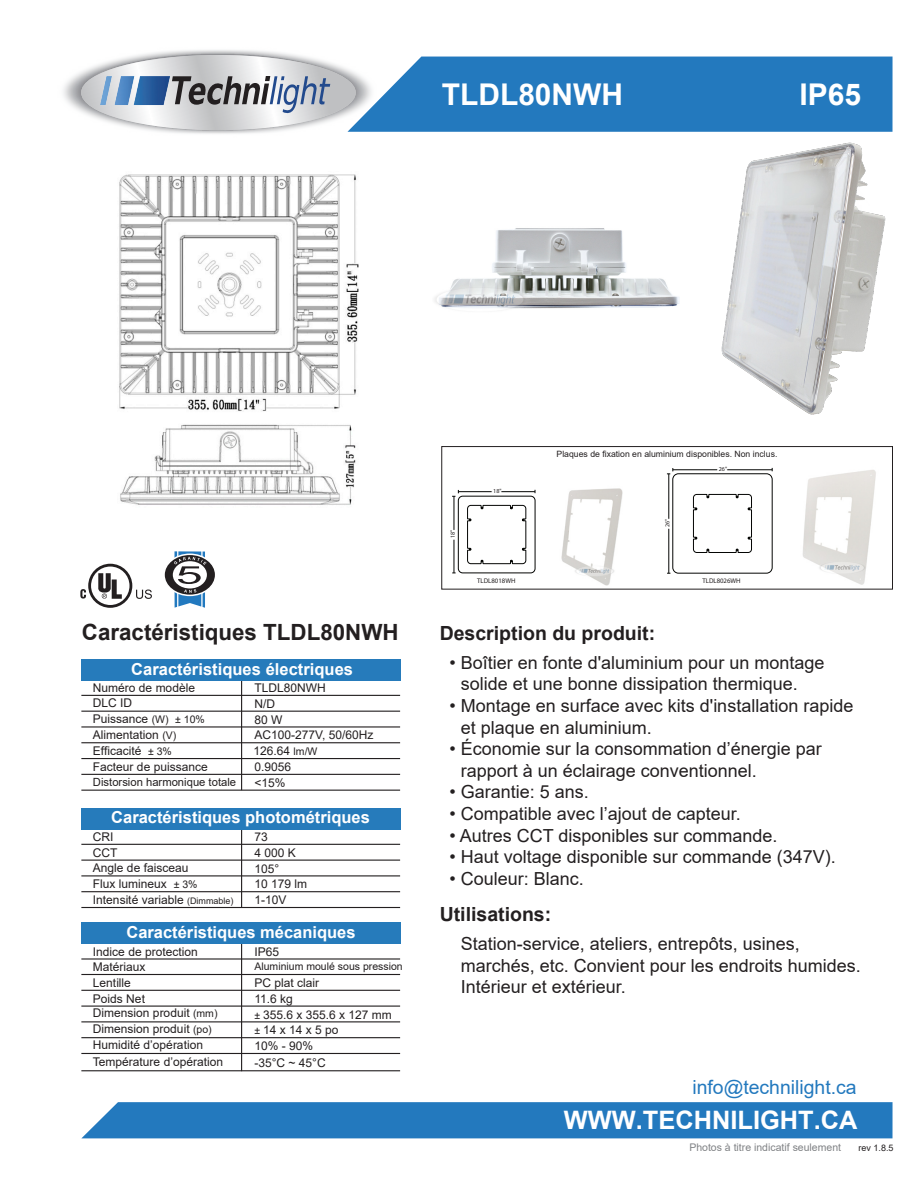
<style>
.page{position:relative;width:918px;height:1188px;background:#fff}
.page>*{position:absolute;margin:0;border:0;box-sizing:border-box;transform-origin:0 0}
.t1{font:700 30px "Arial";color:#fff}
.t2{font:700 25.35px "Arial";color:#fff}
.t3{font:700 22.35px "Arial";color:#231f20}
.t4{font:700 19.5px "Arial";color:#231f20}
.t5{font:19.35px "Arial";color:#2379be}
.t6{font:18px/21.6px "Arial";color:#231f20}
.t7{font:700 16.5px "Arial";color:#fff}
.t8{font:12px/15.8px "Arial";color:#231f20}
.t9{font:11.25px "Arial";color:#231f20}
.t10{font:10.5px "Arial";color:#808285}
.t11{font:10.5px "Arial";color:#231f20}
.t12{font:9px "Arial";color:#231f20}
.t13{font:8.7px "Arial";color:#231f20}
.t14{font:6.75px "Myriad Pro";color:#231f20}
.t15{font:6px "Myriad Pro";color:#231f20}
.s1{font-size:10.5px}
.s2{font-size:9px}
</style>
<div class="page">
<img style="left:434px;top:228px;width:209px;height:81px">
<div style="left:82px;top:1102px;width:811px;height:36px;background:#2379be"></div>
<div style="left:378px;top:57px;width:515px;height:75px;background:#2379be"></div>
<hr style="left:241px;top:940px;width:1px;height:131px;background:#231f20">
<hr style="left:81px;top:974px;width:319px;height:1px;background:#231f20">
<hr style="left:81px;top:958px;width:319px;height:2px;background:#231f20">
<hr style="left:81px;top:990px;width:319px;height:1px;background:#231f20">
<hr style="left:81px;top:1006px;width:319px;height:1px;background:#231f20">
<hr style="left:81px;top:1021px;width:319px;height:1px;background:#231f20">
<hr style="left:81px;top:1037px;width:319px;height:1px;background:#231f20">
<hr style="left:81px;top:1053px;width:319px;height:1px;background:#231f20">
<hr style="left:81px;top:1070px;width:319px;height:1px;background:#231f20">
<hr style="left:241px;top:828px;width:1px;height:79px;background:#231f20">
<hr style="left:81px;top:844px;width:319px;height:1px;background:#231f20">
<hr style="left:81px;top:860px;width:319px;height:1px;background:#231f20">
<hr style="left:81px;top:875px;width:319px;height:1px;background:#231f20">
<hr style="left:81px;top:891px;width:319px;height:1px;background:#231f20">
<hr style="left:81px;top:907px;width:319px;height:1px;background:#231f20">
<div style="left:81px;top:808px;width:320px;height:21px;background:#267bbb"></div>
<hr style="left:241px;top:679px;width:1px;height:111px;background:#231f20">
<hr style="left:81px;top:726px;width:319px;height:2px;background:#231f20">
<hr style="left:81px;top:742px;width:319px;height:1px;background:#231f20">
<hr style="left:81px;top:758px;width:319px;height:1px;background:#231f20">
<hr style="left:81px;top:774px;width:319px;height:1px;background:#231f20">
<div style="left:81px;top:659px;width:320px;height:21px;background:#267bbb"></div>
<div style="left:81px;top:923px;width:320px;height:21px;background:#267bbb"></div>
<hr style="left:81px;top:790px;width:319px;height:1px;background:#231f20">
<img style="left:63px;top:50px;width:315px;height:84px">
<svg style="left:81px;top:55px;width:275px;height:75px"></svg>
<svg style="left:172px;top:76px;width:158px;height:41px;background:#a8acb4"></svg>
<img style="left:87px;top:70px;width:96px;height:40px">
<hr style="left:81px;top:695px;width:319px;height:1px;background:#231f20">
<hr style="left:81px;top:711px;width:319px;height:1px;background:#231f20">
<img style="left:803px;top:470px;width:73px;height:115px">
<svg style="left:667px;top:468px;width:106px;height:106px"></svg>
<svg style="left:452px;top:490px;width:84px;height:84px"></svg>
<img style="left:539px;top:488px;width:106px;height:102px">
<img style="left:643px;top:126px;width:250px;height:289px">
<div style="left:442px;top:446px;width:451px;height:143px;border:1px solid #231f20"></div>
<img style="left:119px;top:174px;width:240px;height:331px">
<svg style="left:80px;top:564px;width:72px;height:44px"></svg>
<svg style="left:164px;top:551px;width:51px;height:57px"></svg>
<h1 class="t1" style="left:442px;top:74px;width:183px">TLDL80NWH</h1>
<h1 class="t1" style="left:799px;top:74px;width:63px">IP65</h1>
<p class="t3" style="left:82px;top:616px;width:318px">Caractéristiques TLDL80NWH</p>
<p class="t8" style="left:93px;top:680px;width:104px">Numéro de modèle</p>
<p class="t8" style="left:93px;top:711px;width:116px">Puissance <span class="s1">(W) ± 10%<br></span>Alimentation <span class="s1">(V)<br></span>Efficacité <span class="s1">± 3%<br></span>Facteur de puissance</p>
<p class="t7" style="left:131px;top:657px;width:223px">Caractéristiques électriques</p>
<p class="t8" style="left:254px;top:680px;width:73px">TLDL80NWH</p>
<p class="t8" style="left:254px;top:727px;width:120px">AC100-277V, 50/60Hz</p>
<p class="t8" style="left:254px;top:759px;width:38px">0.9056</p>
<p class="t8" style="left:93px;top:695px;width:41px">DLC ID</p>
<p class="t8" style="left:255px;top:696px;width:22px">N/D</p>
<p class="t8" style="left:254px;top:743px;width:65px">126.64 <span class="s1">lm/W</span></p>
<p class="t8" style="left:255px;top:712px;width:30px">80 W</p>
<p class="t9" style="left:93px;top:774px;width:145px">Distorsion harmonique totale</p>
<p class="t8" style="left:254px;top:775px;width:33px">&lt;15%</p>
<p class="t7" style="left:111px;top:806px;width:260px">Caractéristiques photométriques</p>
<p class="t8" style="left:93px;top:829px;width:142px">CRI<br>CCT<br>Angle de faisceau<br>Flux lumineux <span class="s1">± 3%<br></span>Intensité variable <span class="s2">(Dimmable)</span></p>
<p class="t8" style="left:255px;top:828px;width:15px">73</p>
<p class="t8" style="left:254px;top:845px;width:54px">4 000 K<br>105°<br>10 179 lm<br>1-10V</p>
<p class="t7" style="left:126px;top:921px;width:231px">Caractéristiques mécaniques</p>
<p class="t8" style="left:93px;top:944px;width:106px">Indice de protection<br>Matériaux<br>Lentille<br>Poids Net</p>
<p class="t8" style="left:93px;top:1005px;width:126px">Dimension produit <span class="s1">(mm)</span></p>
<p class="t8" style="left:254px;top:944px;width:26px">IP65</p>
<p class="t11" style="left:254px;top:959px;width:150px">Aluminium moulé sous pression</p>
<p class="t8" style="left:254px;top:975px;width:139px">PC plat clair<br>11.6 kg<br><span class="s1">±</span> 355.6 x 355.6 x 127 mm</p>
<p class="t8" style="left:93px;top:1021px;width:120px">Dimension produit <span class="s1">(po)</span></p>
<p class="t8" style="left:254px;top:1022px;width:86px"><span class="s1">±</span> 14 x 14 x 5 po</p>
<p class="t8" style="left:93px;top:1036px;width:132px;line-height:16.6px">Humidité d’opération<br>Température d’opération</p>
<p class="t8" style="left:254px;top:1038px;width:73px;line-height:16.5px">10% - 90% -35°C ~ 45°C</p>
<p class="t13" style="left:557px;top:448px;width:222px">Plaques de fixation en aluminium disponibles. Non inclus.</p>
<p class="t15" style="left:449px;top:538px;width:10px;rotate:-90deg">18"</p>
<p class="t15" style="left:493px;top:487px;width:10px">18"</p>
<p class="t14" style="left:477px;top:576px;width:40px">TLDL8018WH</p>
<p class="t15" style="left:664px;top:527px;width:10px;rotate:-90deg">26"</p>
<p class="t15" style="left:719px;top:465px;width:10px">26"</p>
<p class="t14" style="left:702px;top:576px;width:40px">TLDL8026WH</p>
<p class="t4" style="left:440px;top:619px;width:217px">Description du produit:</p>
<p class="t6" style="left:461px;top:652px;width:365px;text-indent:-11px">• Boîtier en fonte d'aluminium pour un montage solide et une bonne dissipation thermique.</p>
<p class="t6" style="left:461px;top:695px;width:394px;text-indent:-11px">• Montage en surface avec kits d'installation rapide et plaque en aluminium.</p>
<p class="t6" style="left:461px;top:738px;width:363px;text-indent:-11px">• Économie sur la consommation d’énergie par rapport à un éclairage conventionnel.</p>
<p class="t6" style="left:449px;top:781px;width:141px">• Garantie: 5 ans.</p>
<p class="t6" style="left:449px;top:803px;width:293px">• Compatible avec l’ajout de capteur.</p>
<p class="t6" style="left:449px;top:824px;width:330px">• Autres CCT disponibles sur commande.</p>
<p class="t6" style="left:449px;top:846px;width:388px">• Haut voltage disponible sur commande (347V).</p>
<p class="t6" style="left:449px;top:868px;width:136px">• Couleur: Blanc.</p>
<p class="t4" style="left:440px;top:900px;width:113px">Utilisations:</p>
<p class="t6" style="left:461px;top:933px;width:402px">Station-service, ateliers, entrepôts, usines, marchés, etc. Convient pour les endroits humides.<br>Intérieur et extérieur.</p>
<p class="t5" style="left:692px;top:1074px;width:166px">info@technilight.ca</p>
<h2 class="t2" style="left:564px;top:1102px;width:295px">WWW.TECHNILIGHT.CA</h2>
<p class="t10" style="left:689px;top:1140px;width:153px">Photos à titre indicatif seulement</p>
<p class="t12" style="left:859px;top:1142px;width:37px">rev 1.8.5</p>
</div>
